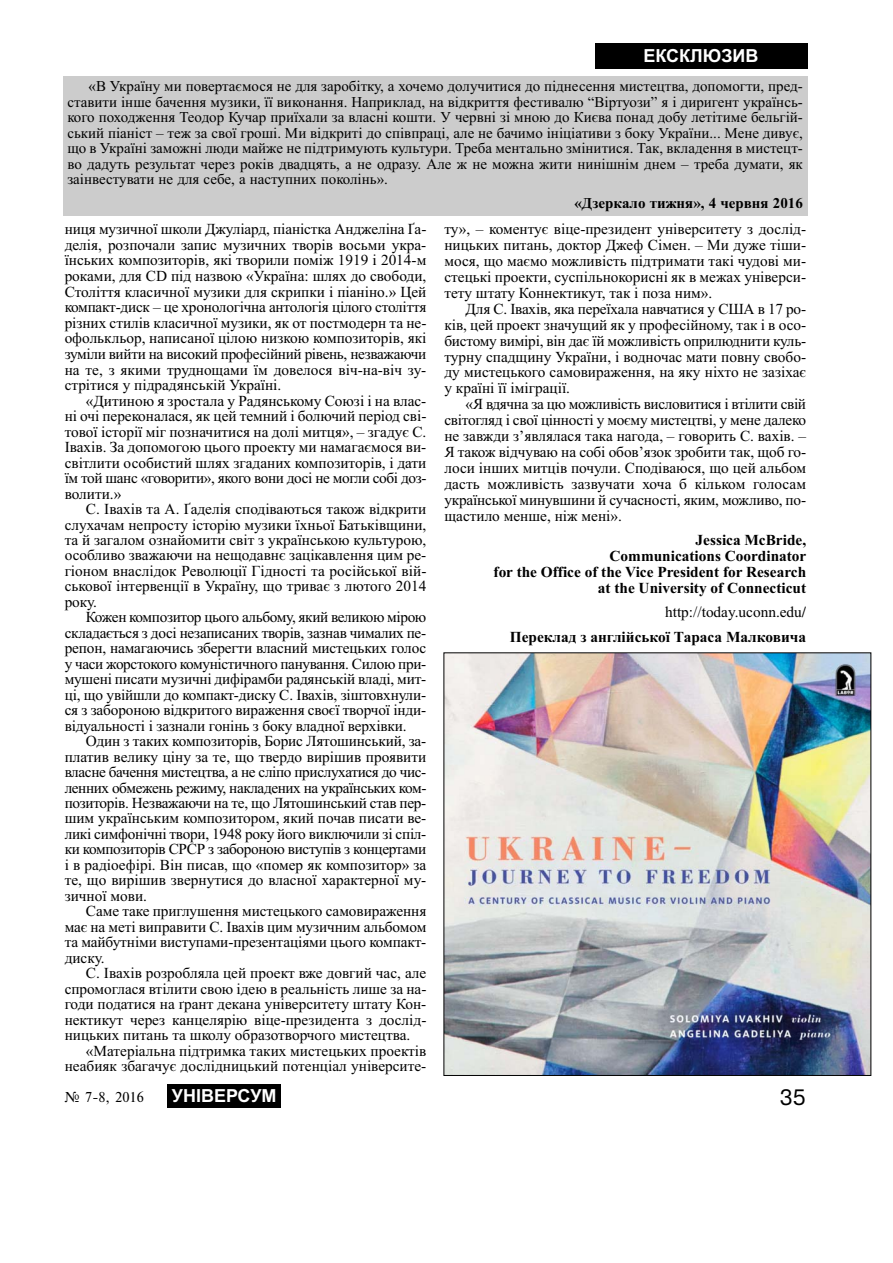
<style>
.page{position:relative;width:893px;height:1263px;background:#fff}
.page>*{position:absolute;margin:0;border:0;box-sizing:border-box;transform-origin:0 0}
.t1{font:21px "Ukr";color:#000}
.t2{font:700 18px "Arial";color:#fff}
.t3{font:15.3px/15.5px "Times New Roman";color:#000;text-align:justify}
.t4{font:700 15.3px/15.9px "Times New Roman";color:#000;text-align:right}
.t5{font:15px/15.5px "Times New Roman";color:#000;text-align:justify}
.t6{font:700 15px "Times New Roman";color:#000}
.t7{font:15px "Times";color:#000}
.s1{font-weight:400}
</style>
<div class="page">
<div style="left:167px;top:1084px;width:114px;height:24px;background:#000"></div>
<div style="left:594px;top:43px;width:213px;height:26px;background:#000"></div>
<div style="left:63px;top:77px;width:744px;height:139px;background:#ccc"></div>
<img style="left:445px;top:655px;width:424px;height:419px">
<p class="t2" style="left:643px;top:46px;width:117px">ЕКСКЛЮЗИВ</p>
<p class="t5" style="left:67px;top:80px;width:737px;text-indent:21px">«В Україну ми повертаємося не для заробітку, а хочемо долучитися до піднесення мистецтва, допомогти, пред&shy;ставити інше бачення музики, її виконання. Наприклад, на відкриття фестивалю “Віртуози” я і диригент українсь&shy;кого походження Теодор Кучар приїхали за власні кошти. У червні зі мною до Києва понад добу летітиме бельгій&shy;ський піаніст – теж за свої гроші. Ми відкриті до співпраці, але не бачимо ініціативи з боку України... Мене дивує, що в Україні заможні люди майже не підтримують культури. Треба ментально змінитися. Так, вкладення в мистецт&shy;во дадуть результат через років двадцять, а не одразу. Але ж не можна жити нинішнім днем – треба думати, як заінвестувати не для себе, а наступних поколінь».</p>
<p class="t6" style="left:574px;top:194px;width:230px">«Дзеркало тижня», 4 червня 2016</p>
<p class="t3" style="left:65px;top:223px;width:363px">ниця музичної школи Джуліард, піаністка Анджеліна Ґа&shy;делія, розпочали запис музичних творів восьми укра&shy;їнських композиторів, які творили поміж 1919 і 2014-м роками, для CD під назвою «Україна: шлях до свободи, Століття класичної музики для скрипки і піаніно.» Цей компакт-диск – це хронологічна антологія цілого століття різних стилів класичної музики, як от постмодерн та не&shy;офолькльор, написаної цілою низкою композиторів, які зуміли вийти на високий професійний рівень, незважаючи на те, з якими труднощами їм довелося віч-на-віч зу&shy;стрітися у підрадянській Україні.</p>
<p class="t3" style="left:65px;top:394px;width:363px;text-indent:21px">«Дитиною я зростала у Радянському Союзі і на влас&shy;ні очі переконалася, як цей темний і болючий період сві&shy;тової історії міг позначитися на долі митця», – згадує С.<br>Івахів. За допомогою цього проекту ми намагаємося ви&shy;світлити особистий шлях згаданих композиторів, і дати їм той шанс «говорити», якого вони досі не могли собі доз&shy;волити.»</p>
<p class="t3" style="left:65px;top:503px;width:363px;text-indent:21px">С. Івахів та А. Ґаделія сподіваються також відкрити слухачам непросту історію музики їхньої Батьківщини, та й загалом ознайомити світ з українською культурою, особливо зважаючи на нещодавнє зацікавлення цим ре&shy;гіоном внаслідок Революції Гідності та російської вій&shy;ськової інтервенції в Україну, що триває з лютого 2014 року.</p>
<p class="t3" style="left:65px;top:611px;width:363px;text-indent:21px">Кожен композитор цього альбому, який великою мірою складається з досі незаписаних творів, зазнав чималих пе&shy;репон, намагаючись зберегти власний мистецьких голос у часи жорстокого комуністичного панування. Силою при&shy;мушені писати музичні дифірамби радянській владі, мит&shy;ці, що увійшли до компакт-диску С. Івахів, зіштовхнули&shy;ся з забороною відкритого вираження своєї творчої інди&shy;відуальності і зазнали гонінь з боку владної верхівки.</p>
<p class="t3" style="left:65px;top:735px;width:363px;text-indent:21px">Один з таких композиторів, Борис Лятошинський, за&shy;платив велику ціну за те, що твердо вирішив проявити власне бачення мистецтва, а не сліпо прислухатися до чис&shy;ленних обмежень режиму, накладених на українських ком&shy;позиторів. Незважаючи на те, що Лятошинський став пер&shy;шим українським композитором, який почав писати ве&shy;ликі симфонічні твори, 1948 року його виключили зі спіл&shy;ки композиторів СРСР з забороною виступів з концертами і в радіоефірі. Він писав, що «помер як композитор» за те, що вирішив звернутися до власної характерної му&shy;зичної мови.</p>
<p class="t3" style="left:65px;top:905px;width:363px;text-indent:21px">Саме таке приглушення мистецького самовираження має на меті виправити С. Івахів цим музичним альбомом та майбутніми виступами-презентаціями цього компакт&shy;диску.</p>
<p class="t3" style="left:65px;top:967px;width:363px;text-indent:21px">С. Івахів розробляла цей проект вже довгий час, але спромоглася втілити свою ідею в реальність лише за на&shy;годи податися на ґрант декана університету штату Кон&shy;нектикут через канцелярію віце-президента з дослід&shy;ницьких питань та школу образотворчого мистецтва.</p>
<p class="t3" style="left:65px;top:1044px;width:363px;text-align:right">«Матеріальна підтримка таких мистецьких проектів неабияк збагачує дослідницький потенціал університе-</p>
<p class="t3" style="left:444px;top:223px;width:363px;line-height:15.9px">ту», – коментує віце-президент університету з дослід&shy;ницьких питань, доктор Джеф Сімен. – Ми дуже тіши&shy;мося, що маємо можливість підтримати такі чудові ми&shy;стецькі проекти, суспільнокорисні як в межах універси&shy;тету штату Коннектикут, так і поза ним».</p>
<p class="t3" style="left:444px;top:302px;width:363px;line-height:15.9px;text-indent:21px">Для С. Івахів, яка переїхала навчатися у США в 17 ро&shy;ків, цей проект значущий як у професійному, так і в осо&shy;бистому вимірі, він дає їй можливість оприлюднити куль&shy;турну спадщину України, і водночас мати повну свобо&shy;ду мистецького самовираження, на яку ніхто не зазіхає у країні її іміграції.</p>
<p class="t3" style="left:444px;top:398px;width:363px;line-height:15.9px;text-indent:21px">«Я вдячна за цю можливість висловитися і втілити свій світогляд і свої цінності у моєму мистецтві, у мене далеко не завжди з’являлася така нагода, – говорить С. вахів. – Я також відчуваю на собі обов’язок зробити так, щоб го&shy;лоси інших митців почули. Сподіваюся, що цей альбом дасть можливість зазвучати хоча б кільком голосам української минувшини й сучасності, яким, можливо, по&shy;щастило менше, ніж мені».</p>
<p class="t4" style="left:493px;top:532px;width:314px">Jessica McBride,<br>Communications Coordinator<br>for the Office of the Vice President for Research at the University of Connecticut</p>
<p class="t4" style="left:510px;top:600px;width:298px;line-height:24.5px"><span class="s1">http://today.uconn.edu</span>/<br>Переклад з англійської Тараса Малковича</p>
<p class="t7" style="left:64px;top:1088px;width:81px">‹ 7-8, 2016</p>
<p class="t2" style="left:172px;top:1086px;width:106px">УНІВЕРСУМ</p>
<h1 class="t1" style="left:780px;top:1086px;width:27px">35</h1>
</div>
